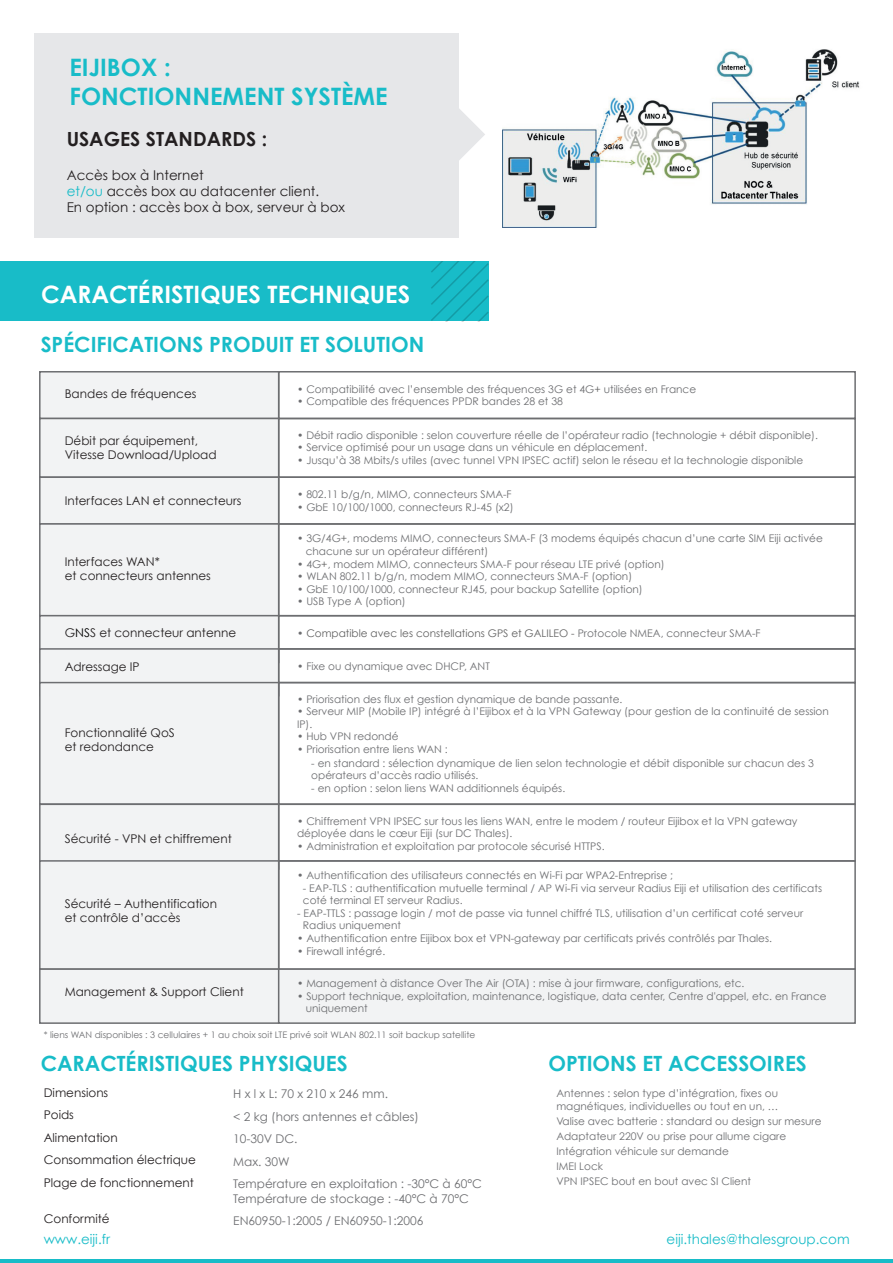
<style>
.page{position:relative;width:893px;height:1263px;background:#fff}
.page>*{position:absolute;margin:0;border:0;box-sizing:border-box;transform-origin:0 0}
.t1{font:700 24px/28.8px "Century Gothic";color:#18bcc8}
.t2{font:700 24px "Century Gothic";color:#fff}
.t3{font:700 21px "Century Gothic";color:#18bcc8}
.t4{font:700 19.5px "Century Gothic";color:#231f20}
.t5{font:13.5px/16.2px "Century Gothic";color:#231f20}
.t6{font:13.5px "Century Gothic";color:#18bcc8}
.t7{font:12px/22.5px "Century Gothic";color:#231f20}
.t8{font:12px/22.5px "Century Gothic";color:#6d6e71}
.t9{font:10.5px/12.6px "Century Gothic";color:#6d6e71}
.t10{font:10.5px "Century Gothic";color:#616161}
.t11{font:9px "Century Gothic";color:#6d6e71}
.s1{color:#18bcc8}
.s2{color:#616161}
.s3{color:#000}
.s4{color:#6d6e71}
</style>
<div class="page">
<img style="left:503px;top:49px;width:357px;height:178px">
<div style="left:0;top:262px;width:488px;height:59px;background:#18bcc8"></div>
<div style="left:35px;top:33px;width:424px;height:205px;background:#e6e7e9"></div>
<svg style="left:459px;top:109px;width:26px;height:51px"></svg>
<div style="left:39px;top:371px;width:240px;height:48px;background:#f2f3f4;border:2px solid #6d6e71"></div>
<div style="left:278px;top:371px;width:578px;height:48px;border:2px solid #6d6e71"></div>
<div style="left:39px;top:418px;width:240px;height:60px;background:#f2f3f4;border:2px solid #6d6e71"></div>
<div style="left:278px;top:418px;width:578px;height:60px;border:2px solid #6d6e71"></div>
<div style="left:39px;top:476px;width:240px;height:49px;background:#f2f3f4;border:2px solid #6d6e71"></div>
<div style="left:278px;top:476px;width:578px;height:49px;border:2px solid #6d6e71"></div>
<div style="left:39px;top:523px;width:240px;height:93px;background:#f2f3f4;border:2px solid #6d6e71"></div>
<div style="left:278px;top:523px;width:578px;height:93px;border:2px solid #6d6e71"></div>
<div style="left:39px;top:615px;width:240px;height:48px;background:#f2f3f4;border:2px solid #6d6e71"></div>
<div style="left:278px;top:615px;width:578px;height:35px;border:2px solid #6d6e71"></div>
<div style="left:39px;top:648px;width:240px;height:48px;background:#f2f3f4;border:2px solid #6d6e71"></div>
<div style="left:278px;top:648px;width:578px;height:35px;border:2px solid #6d6e71"></div>
<div style="left:39px;top:682px;width:240px;height:123px;background:#f2f3f4;border:2px solid #6d6e71"></div>
<div style="left:278px;top:682px;width:578px;height:123px;border:2px solid #6d6e71"></div>
<div style="left:39px;top:803px;width:240px;height:67px;background:#f2f3f4;border:2px solid #6d6e71"></div>
<div style="left:278px;top:803px;width:578px;height:59px;border:2px solid #6d6e71"></div>
<div style="left:39px;top:860px;width:240px;height:110px;background:#f2f3f4;border:2px solid #6d6e71"></div>
<div style="left:278px;top:860px;width:578px;height:110px;border:2px solid #6d6e71"></div>
<div style="left:39px;top:968px;width:240px;height:56px;background:#f2f3f4;border:2px solid #6d6e71"></div>
<div style="left:278px;top:968px;width:578px;height:56px;background:#f2f3f4;border:2px solid #6d6e71"></div>
<hr style="left:0;top:1259px;width:893px;height:4px;background:#18bcc8">
<svg style="left:431px;top:262px;width:57px;height:59px"></svg>
<h1 class="t1" style="left:69px;top:52px;width:320px">EIJIBOX :<br>FONCTIONNEMENT SYSTÈME</h1>
<h3 class="t4" style="left:67px;top:126px;width:202px">USAGES STANDARDS :</h3>
<p class="t5" style="left:67px;top:167px;width:280px">Accès box à Internet<br><span class="s1">et/ou</span> accès box au datacenter client.<br>En option : accès box à box, serveur à box</p>
<h1 class="t2" style="left:41px;top:279px;width:371px">CARACTÉRISTIQUES TECHNIQUES</h1>
<h2 class="t3" style="left:41px;top:331px;width:385px">SPÉCIFICATIONS PRODUIT ET SOLUTION</h2>
<p class="t7" style="left:65px;top:382px;width:133px">Bandes de fréquences</p>
<p class="t7" style="left:65px;top:433px;width:153px;line-height:14.4px">Débit par équipement,<br>Vitesse Download/Upload</p>
<p class="t7" style="left:65px;top:489px;width:178px">Interfaces LAN et connecteurs</p>
<p class="t9" style="left:297px;top:382px;width:401px">• Compatibilité avec l’ensemble des fréquences 3G et 4G<span class="s2">+</span> utilisées en France</p>
<p class="t9" style="left:297px;top:395px;width:267px">• Compatible des fréquences PPDR bandes 28 et 38</p>
<p class="t9" style="left:297px;top:429px;width:522px">• Débit radio disponible : selon couverture réelle de l’opérateur radio (technologie + débit disponible).</p>
<p class="t9" style="left:297px;top:441px;width:352px">• Service optimisé pour un usage dans un véhicule en déplacement.</p>
<p class="t9" style="left:297px;top:454px;width:508px">• Jusqu’à 38 Mbits/s utiles (avec tunnel VPN IPSEC actif) selon le réseau et la technologie disponible</p>
<p class="t9" style="left:297px;top:488px;width:216px">• 802.11 b/g/n, MIMO, connecteurs SMA-F</p>
<p class="t9" style="left:297px;top:501px;width:218px">• GbE 10/100/1000, connecteurs RJ-45 (x2)</p>
<p class="t9" style="left:306px;top:532px;width:519px;text-indent:-9px">• 3G/4G<span class="s2">+</span>, modems MIMO, connecteurs SMA-F (3 modems équipés chacun d’une carte SIM Eiji activée chacune sur un opérateur différent)</p>
<p class="t9" style="left:297px;top:557px;width:369px">• 4G<span class="s2">+</span>, modem MIMO, connecteurs SMA-F pour réseau LTE privé (option)</p>
<p class="t9" style="left:297px;top:570px;width:337px">• WLAN 802.11 b/g/n, modem MIMO, connecteurs SMA-F (option)</p>
<p class="t9" style="left:297px;top:582px;width:347px">• GbE 10/100/1000, connecteur RJ45, pour backup Satellite (option)</p>
<p class="t9" style="left:297px;top:595px;width:110px">• USB Type A (option)</p>
<p class="t7" style="left:65px;top:554px;width:148px;line-height:14.4px">Interfaces WAN*<br>et connecteurs antennes</p>
<p class="t7" style="left:65px;top:622px;width:173px">G<span class="s3">NS</span>S et connecteur antenne</p>
<p class="t7" style="left:65px;top:655px;width:76px">Adressage IP</p>
<p class="t7" style="left:65px;top:725px;width:112px;line-height:14.4px">Fonctionnalité QoS et redondance</p>
<p class="t7" style="left:65px;top:827px;width:169px">Sécurité - VPN et chiffrement</p>
<p class="t7" style="left:65px;top:896px;width:154px;line-height:14.4px">Sécurité – Authentification et contrôle d’accès</p>
<p class="t10" style="left:297px;top:626px;width:465px"><span class="s4">•</span> Compatible avec les constellations GPS et GALILEO - <span class="s4">Protocole NMEA, connecteur SMA-F</span></p>
<p class="t9" style="left:297px;top:660px;width:194px">• Fixe ou dynamique avec DHCP, ANT</p>
<p class="t9" style="left:297px;top:692px;width:327px">• Priorisation des flux et gestion dynamique de bande passante.</p>
<p class="t9" style="left:297px;top:705px;width:533px">• Serveur MIP (Mobile IP) intégré à l’Eijibox et à la VPN Gateway (pour gestion de la continuité de session<br>IP).</p>
<p class="t9" style="left:297px;top:730px;width:103px">• Hub VPN redondé</p>
<p class="t9" style="left:297px;top:743px;width:152px">• Priorisation entre liens WAN :</p>
<p class="t9" style="left:311px;top:756px;width:504px">- en standard : sélection dynamique de lien selon technologie et débit disponible sur chacun des 3 opérateurs d’accès radio utilisés.</p>
<p class="t9" style="left:311px;top:781px;width:255px">- en option : selon liens WAN additionnels équipés.</p>
<p class="t9" style="left:297px;top:814px;width:502px">• Chiffrement VPN IPSEC sur tous les liens WAN, entre le modem / routeur Eijibox et la VPN gateway déployée dans le cœur Eiji (sur DC Thales).</p>
<p class="t9" style="left:297px;top:839px;width:309px">• Administration et exploitation par protocole sécurisé HTTPS.</p>
<p class="t9" style="left:297px;top:869px;width:377px">• Authentification des utilisateurs connectés en Wi-Fi par WPA2-Entreprise ;</p>
<p class="t9" style="left:303px;top:881px;width:521px">- EAP-TLS : authentification mutuelle terminal / AP Wi-Fi via serveur Radius Eiji et utilisation des certificats coté terminal ET serveur Radius.</p>
<p class="t9" style="left:303px;top:907px;width:502px;text-indent:-6px">- EAP-TTLS : passage login / mot de passe via tunnel chiffré TLS, utilisation d’un certificat coté serveur<br>Radius uniquement</p>
<p class="t9" style="left:297px;top:932px;width:476px">• Authentification entre Eijibox box et VPN-gateway par certificats privés contrôlés par Thales.</p>
<p class="t9" style="left:297px;top:944px;width:90px">• Firewall intégré.</p>
<p class="t9" style="left:297px;top:977px;width:449px">• Management à distance Over The Air (OTA) : mise à jour firmware, configurations, etc.</p>
<p class="t9" style="left:306px;top:989px;width:522px;text-indent:-9px">• Support technique, exploitation, maintenance, logistique, data center, Centre d'appel, etc. en France uniquement</p>
<p class="t11" style="left:44px;top:1029px;width:433px">* liens WAN disponibles : 3 cellulaires + 1 au choix soit LTE privé soit WLAN 802.11 soit backup satellite</p>
<p class="t7" style="left:65px;top:980px;width:181px">Management &amp; Support Client</p>
<h2 class="t3" style="left:41px;top:1050px;width:309px">CARACTÉRISTIQUES PHYSIQUES</h2>
<p class="t7" style="left:44px;top:1081px;width:154px">Dimensions<br>Poids<br>Alimentation<br>Consommation électrique<br>Plage de fonctionnement</p>
<p class="t7" style="left:44px;top:1207px;width:68px">Conformité</p>
<p class="t8" style="left:233px;top:1082px;width:250px">H x l x L: 70 x 210 x 246 mm.<br>&lt; 2 kg (hors antennes et câbles)<br>10-30V DC.<br>Max. 30W<br>Température en exploitation : -30°C à 60°C</p>
<p class="t8" style="left:233px;top:1187px;width:237px">Température de stockage : -40°C à 70°C<br>EN60950-1:2005 / EN60950-1:2006</p>
<h2 class="t3" style="left:548px;top:1050px;width:260px">OPTIONS ET ACCESSOIRES</h2>
<p class="t9" style="left:556px;top:1087px;width:224px">Antennes : selon type d’intégration, fixes ou magnétiques, individuelles ou tout en un, …</p>
<p class="t9" style="left:556px;top:1113px;width:267px;line-height:15px">Valise avec batterie : standard ou design sur mesure Adaptateur 220V ou prise pour allume cigare Intégration véhicule sur demande<br>IMEI Lock<br>VPN IPSEC bout en bout avec SI Client</p>
<p class="t6" style="left:44px;top:1230px;width:68px">www.eiji.fr</p>
<p class="t6" style="left:667px;top:1230px;width:185px">eiji.thales@thalesgroup.com</p>
</div>
